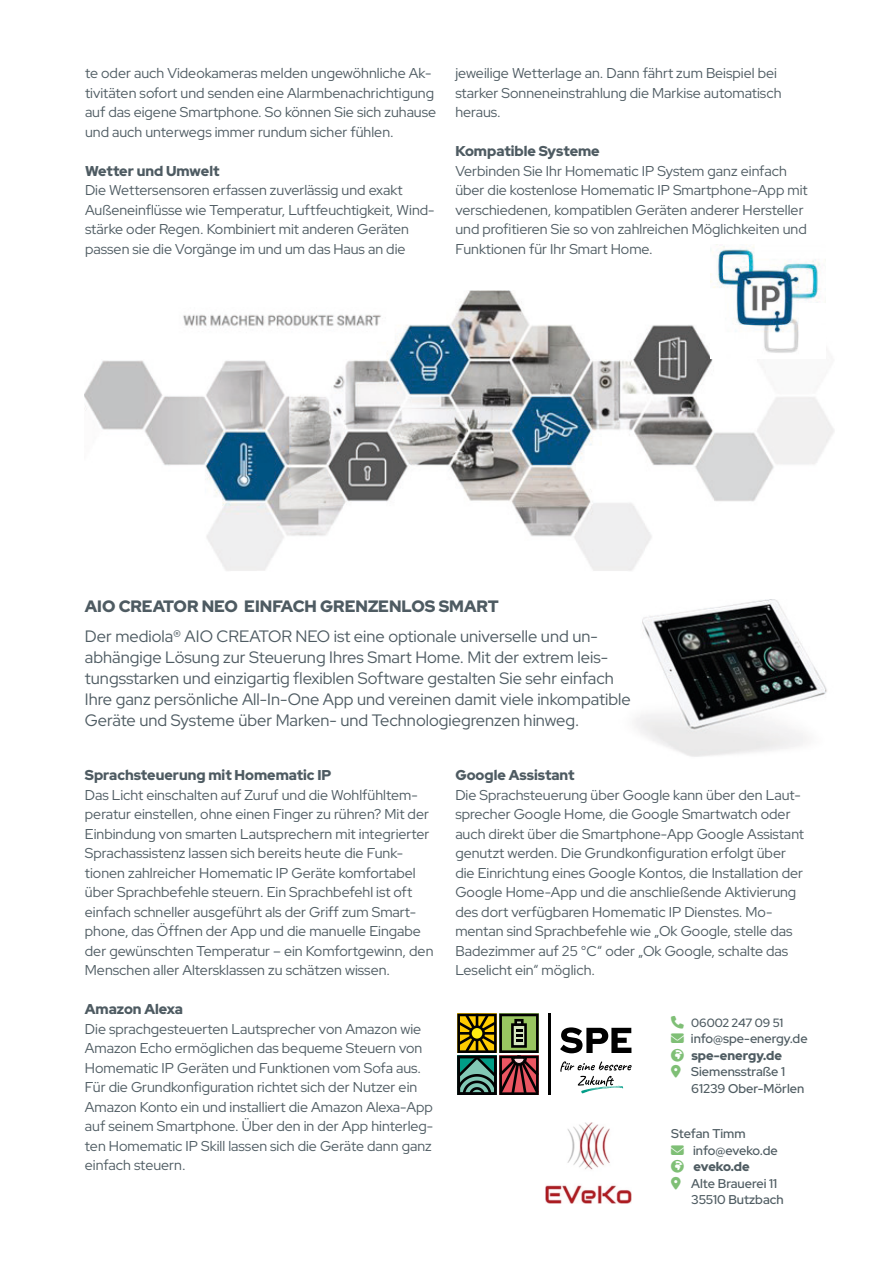
<style>
.page{position:relative;width:893px;height:1263px;background:#fff}
.page>*{position:absolute;margin:0;border:0;box-sizing:border-box;transform-origin:0 0}
.t1{font:16.5px/21px "Red Hat Display";color:#4e5b62}
.t2{font:900 16.5px "Red Hat Display";color:#4e5b62}
.t3{font:14.25px/19.5px "Red Hat Display";color:#4e5b62}
.t4{font:900 14.25px "Red Hat Display";color:#4e5b62}
.Absatzformat_1{font:500 12.75px/16.5px "Red Hat Display";color:#4f5c62}
.t5{font:900 12.75px "Red Hat Display";letter-spacing:-.015em;color:#4f5c62}
.Absatzformat_1-2{font:500 12px "Red Hat Display";letter-spacing:-.01em;color:#4f5c62}
.s1{color:#7fbf76}
.s2{font-weight:900}
</style>
<div class="page">
<img style="left:635px;top:600px;width:192px;height:157px">
<img style="left:545px;top:1122px;width:87px;height:81px">
<svg style="left:560px;top:1027px;width:71px;height:26px"></svg>
<hr style="left:548px;top:1014px;width:3px;height:81px;background:#000">
<svg style="left:560px;top:1061px;width:72px;height:32px"></svg>
<svg style="left:457px;top:1014px;width:82px;height:81px;background:#66613c"></svg>
<img style="left:85px;top:290px;width:749px;height:281px">
<img style="left:710px;top:244px;width:115px;height:115px">
<p class="t3" style="left:85px;top:63px;width:353px">te oder auch Videokameras melden ungewöhnliche Ak&shy;tivitäten sofort und senden eine Alarmbenachrichtigung auf das eigene Smartphone. So können Sie sich zuhause und auch unterwegs immer rundum sicher fühlen.</p>
<p class="t4" style="left:85px;top:161px;width:136px">Wetter und Umwelt</p>
<p class="t3" style="left:85px;top:180px;width:351px">Die Wettersensoren erfassen zuverlässig und exakt Außeneinflüsse wie Temperatur, Luftfeuchtigkeit, Wind&shy;stärke oder Regen. Kombiniert mit anderen Geräten passen sie die Vorgänge im und um das Haus an die</p>
<p class="t3" style="left:455px;top:63px;width:328px">jeweilige Wetterlage an. Dann fährt zum Beispiel bei starker Sonneneinstrahlung die Markise automatisch heraus.</p>
<p class="t4" style="left:455px;top:142px;width:146px">Kompatible Systeme</p>
<p class="t3" style="left:455px;top:161px;width:354px">Verbinden Sie Ihr Homematic IP System ganz einfach über die kostenlose Homematic IP Smartphone-App mit verschiedenen, kompatiblen Geräten anderer Hersteller und profitieren Sie so von zahlreichen Möglichkeiten und Funktionen für Ihr Smart Home.</p>
<p class="t2" style="left:85px;top:595px;width:415px">AIO CREATOR NEO EINFACH GRENZENLOS SMART</p>
<p class="t1" style="left:85px;top:625px;width:547px">Der mediola® AIO CREATOR NEO ist eine optionale universelle und un&shy;abhängige Lösung zur Steuerung Ihres Smart Home. Mit der extrem leis&shy;tungsstarken und einzigartig flexiblen Software gestalten Sie sehr einfach Ihre ganz persönliche All-In-One App und vereinen damit viele inkompatible Geräte und Systeme über Marken- und Technologiegrenzen hinweg.</p>
<p class="t4" style="left:85px;top:766px;width:248px">Sprachsteuerung mit Homematic IP</p>
<p class="t3" style="left:85px;top:785px;width:350px">Das Licht einschalten auf Zuruf und die Wohlfühltem&shy;peratur einstellen, ohne einen Finger zu rühren? Mit der Einbindung von smarten Lautsprechern mit integrierter Sprachassistenz lassen sich bereits heute die Funk&shy;tionen zahlreicher Homematic IP Geräte komfortabel über Sprachbefehle steuern. Ein Sprachbefehl ist oft einfach schneller ausgeführt als der Griff zum Smart&shy;phone, das Öffnen der App und die manuelle Eingabe der gewünschten Temperatur – ein Komfortgewinn, den Menschen aller Altersklassen zu schätzen wissen.</p>
<p class="t4" style="left:85px;top:1000px;width:100px">Amazon Alexa</p>
<p class="t3" style="left:85px;top:1019px;width:350px">Die sprachgesteuerten Lautsprecher von Amazon wie Amazon Echo ermöglichen das bequeme Steuern von Homematic IP Geräten und Funktionen vom Sofa aus.<br>Für die Grundkonfiguration richtet sich der Nutzer ein Amazon Konto ein und installiert die Amazon Alexa-App auf seinem Smartphone. Über den in der App hinterleg&shy;ten Homematic IP Skill lassen sich die Geräte dann ganz einfach steuern.</p>
<p class="t4" style="left:455px;top:766px;width:121px">Google Assistant</p>
<p class="t3" style="left:455px;top:785px;width:350px">Die Sprachsteuerung über Google kann über den Laut&shy;sprecher Google Home, die Google Smartwatch oder auch direkt über die Smartphone-App Google Assistant genutzt werden. Die Grundkonfiguration erfolgt über die Einrichtung eines Google Kontos, die Installation der Google Home-App und die anschließende Aktivierung des dort verfügbaren Homematic IP Dienstes. Mo&shy;mentan sind Sprachbefehle wie „Ok Google, stelle das Badezimmer auf 25 °C“ oder „Ok Google, schalte das Leselicht ein“ möglich.</p>
<p class="Absatzformat_1-2" style="left:691px;top:1014px;width:94px">06002 247 09 51</p>
<p class="Absatzformat_1" style="left:671px;top:1030px;width:138px;text-align:center"><span class="s1">✉</span> info@spe-energy.de <span class="s2">spe-energy.de</span></p>
<p class="Absatzformat_1" style="left:691px;top:1063px;width:115px">Siemensstraße 1<br>61239 Ober-Mörlen</p>
<p class="Absatzformat_1" style="left:671px;top:1125px;width:76px">Stefan Timm</p>
<p class="Absatzformat_1" style="left:671px;top:1142px;width:108px"><span class="s1">✉</span> info@eveko.de</p>
<p class="t5" style="left:693px;top:1159px;width:58px">eveko.de</p>
<p class="Absatzformat_1" style="left:691px;top:1175px;width:94px">Alte Brauerei 11<br>35510 Butzbach</p>
</div>
